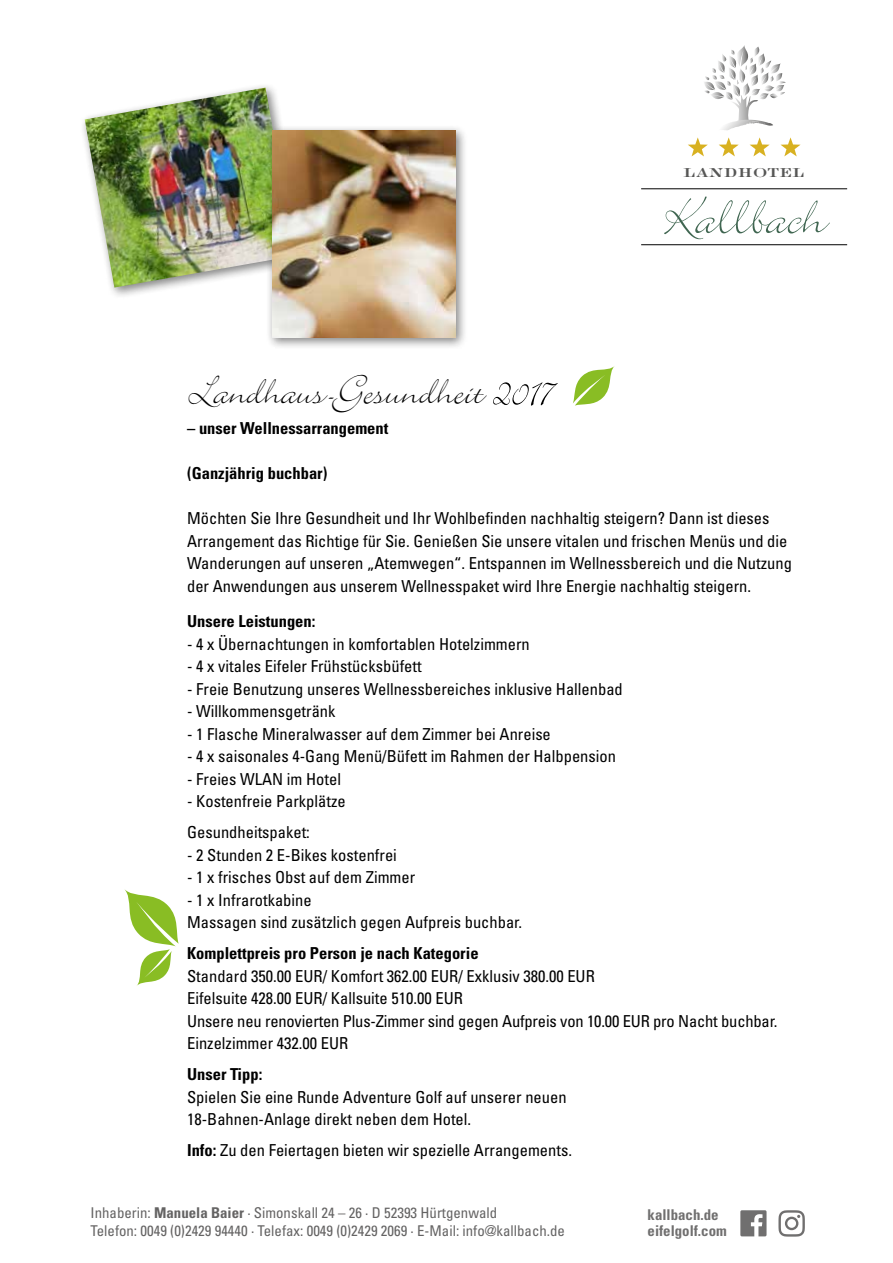
<style>
.page{position:relative;width:893px;height:1263px;background:#fff}
.page>*{position:absolute;margin:0;border:0;box-sizing:border-box;transform-origin:0 0}
.t1{font:60.75px "Bickley Script Plain";color:#406651}
.t2{font:45px "Bickley Script Plain";color:#000}
.t3{font:19.2px "Engravers LT Std Bold Face";color:#575756}
.t4{font:condensed 16.5px/22.5px "Univers LT Std";color:#000}
.t5{font:700 condensed 16.5px "Univers LT Std";color:#000}
.t6{font:condensed 14.85px/18.1px "Univers";color:#646363}
.t7{font:700 condensed 14.85px/16.5px "Univers";color:#706f6f}
.s1{font-size:52.5px}
.s2{font-weight:700}
</style>
<div class="page">
<svg style="left:124px;top:889px;width:55px;height:97px"></svg>
<svg style="left:688px;top:137px;width:20px;height:19px"></svg>
<svg style="left:719px;top:137px;width:20px;height:19px"></svg>
<svg style="left:750px;top:137px;width:20px;height:19px"></svg>
<svg style="left:780px;top:137px;width:20px;height:19px"></svg>
<hr style="left:641px;top:188px;width:206px;height:1px;background:#000">
<hr style="left:641px;top:244px;width:206px;height:1px;background:#000">
<svg style="left:704px;top:45px;width:82px;height:85px"></svg>
<div style="left:79px;top:82px;width:228px;height:217px;background:#000;opacity:.49"></div>
<img style="left:85px;top:88px;width:210px;height:200px">
<div style="left:266px;top:125px;width:202px;height:225px;background:#000;opacity:.49"></div>
<img style="left:272px;top:131px;width:184px;height:206px">
<svg style="left:573px;top:366px;width:42px;height:40px"></svg>
<svg style="left:740px;top:1210px;width:26px;height:26px"></svg>
<svg style="left:778px;top:1210px;width:27px;height:26px"></svg>
<p class="t3" style="left:683px;top:163px;width:123px">LANDHOTEL</p>
<h1 class="t1" style="left:662px;top:176px;width:165px">Kallbach</h1>
<h2 class="t2" style="left:187px;top:361px;width:367px">Landhaus-Gesundheit <span class="s1">2017</span></h2>
<p class="t5" style="left:187px;top:418px;width:203px">– unser Wellnessarrangement</p>
<p class="t5" style="left:187px;top:463px;width:142px">(Ganzjährig buchbar)</p>
<p class="t4" style="left:187px;top:507px;width:606px">Möchten Sie Ihre Gesundheit und Ihr Wohlbefinden nachhaltig steigern? Dann ist dieses Arrangement das Richtige für Sie. Genießen Sie unsere vitalen und frischen Menüs und die Wanderungen auf unseren „Atemwegen“. Entspannen im Wellnessbereich und die Nutzung der Anwendungen aus unserem Wellnesspaket wird Ihre Energie nachhaltig steigern.</p>
<p class="t5" style="left:187px;top:611px;width:130px">Unsere Leistungen:</p>
<p class="t4" style="left:187px;top:632px;width:344px">- 4 x Übernachtungen in komfortablen Hotelzimmern</p>
<p class="t4" style="left:187px;top:655px;width:236px">- 4 x vitales Eifeler Frühstücksbüfett</p>
<p class="t4" style="left:187px;top:677px;width:437px">- Freie Benutzung unseres Wellnessbereiches inklusive Hallenbad</p>
<p class="t4" style="left:187px;top:700px;width:150px">- Willkommensgetränk</p>
<p class="t4" style="left:187px;top:722px;width:365px">- 1 Flasche Mineralwasser auf dem Zimmer bei Anreise</p>
<p class="t4" style="left:187px;top:745px;width:430px">- 4 x saisonales 4-Gang Menü/Büfett im Rahmen der Halbpension</p>
<p class="t4" style="left:187px;top:767px;width:155px">- Freies WLAN im Hotel</p>
<p class="t4" style="left:187px;top:786px;width:160px;line-height:31px">- Kostenfreie Parkplätze<br>Gesundheitspaket:</p>
<p class="t4" style="left:187px;top:843px;width:211px">- 2 Stunden 2 E-Bikes kostenfrei</p>
<p class="t4" style="left:187px;top:866px;width:230px">- 1 x frisches Obst auf dem Zimmer</p>
<p class="t4" style="left:187px;top:888px;width:337px">- 1 x Infrarotkabine<br>Massagen sind zusätzlich gegen Aufpreis buchbar.</p>
<p class="t5" style="left:187px;top:943px;width:293px">Komplettpreis pro Person je nach Kategorie</p>
<p class="t4" style="left:187px;top:964px;width:592px">Standard 350.00 EUR/ Komfort 362.00 EUR/ Exklusiv 380.00 EUR<br>Eifelsuite 428.00 EUR/ Kallsuite 510.00 EUR<br>Unsere neu renovierten Plus-Zimmer sind gegen Aufpreis von 10.00 EUR pro Nacht buchbar.<br>Einzelzimmer 432.00 EUR</p>
<p class="t5" style="left:187px;top:1064px;width:77px">Unser Tipp:</p>
<p class="t4" style="left:187px;top:1085px;width:381px">Spielen Sie eine Runde Adventure Golf auf unserer neuen<br>18-Bahnen-Anlage direkt neben dem Hotel.</p>
<p class="t4" style="left:187px;top:1139px;width:386px"><span class="s2">Info:</span> Zu den Feiertagen bieten wir spezielle Arrangements.</p>
<p class="t6" style="left:91px;top:1204px;width:476px">Inhaberin: <span class="s2">Manuela Baier</span> · Simonskall 24 – 26 · D 52393 Hürtgenwald<br>Telefon: 0049 (0)2429 94440 · Telefax: 0049 (0)2429 2069 · E-Mail: info@kallbach.de</p>
<p class="t7" style="left:648px;top:1206px;width:81px">kallbach.de eifelgolf.com</p>
</div>
